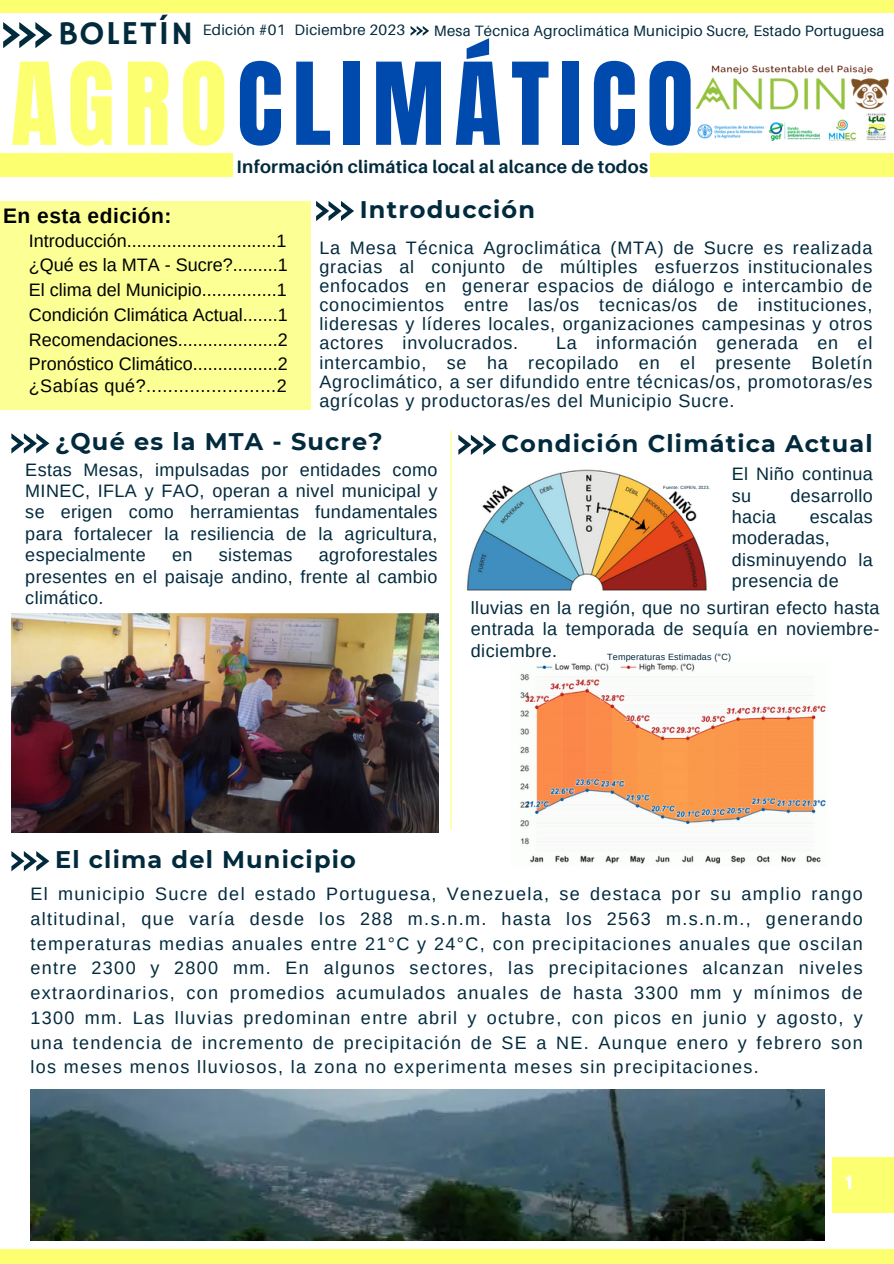
<style>
.page{position:relative;width:894px;height:1264px;background:#fff}
.page>*{position:absolute;margin:0;border:0;box-sizing:border-box;transform-origin:0 0}
.t1{font:96.9px "Anton";letter-spacing:.1em;color:#004aad}
.t2{font:33.3px "Hammersmith One";letter-spacing:.05em;color:#022a3d}
.t3{font:700 24px "Montserrat";letter-spacing:.05em;color:#022a3d}
.t4{font:700 21px "Arimo";letter-spacing:.025em;color:#000}
.t5{font:18px/21.3px "Arimo";letter-spacing:.02em;color:#022a3d;text-align:justify}
.t6{font:18px/24.8px "Arimo";color:#000;text-align:justify}
.t7{font:18px "Arimo";letter-spacing:.045em;color:#022a3d}
.t8{font:700 18px "Aileron";letter-spacing:.015em;color:#022a3d}
.t9{font:18px "Arimo";letter-spacing:.025em;color:#000}
.t10{font:700 16.5px "League Spartan";color:#fff}
.t11{font:15px "Aileron";letter-spacing:.015em;color:#022a3d}
.t12{font:9px "Arimo";letter-spacing:.02em;color:#022a3d}
.t13{font:4.5px "Arimo";letter-spacing:.02em;color:#022a3d}
.s1{color:#fcff70}
</style>
<div class="page">
<div style="left:0;top:153px;width:232px;height:24px;background:#fcff70"></div>
<svg style="left:3px;top:22px;width:49px;height:26px"></svg>
<div style="left:0;top:0;width:893px;height:12px;background:#fcff70"></div>
<div style="left:0;top:1249px;width:893px;height:14px;background:#fcff70"></div>
<svg style="left:410px;top:26px;width:19px;height:10px"></svg>
<div style="left:650px;top:153px;width:243px;height:24px;background:#fcff70"></div>
<div style="left:0;top:201px;width:310px;height:209px;background:#fcff93"></div>
<svg style="left:316px;top:201px;width:38px;height:20px"></svg>
<hr style="left:450px;top:431px;width:1px;height:398px;background:#fcff70">
<svg style="left:11px;top:433px;width:38px;height:20px"></svg>
<svg style="left:11px;top:851px;width:38px;height:20px"></svg>
<svg style="left:458px;top:434px;width:38px;height:21px"></svg>
<div style="left:831px;top:1157px;width:62px;height:55px;background:#fcff70"></div>
<img style="left:467px;top:470px;width:240px;height:120px">
<img style="left:11px;top:613px;width:427px;height:219px">
<img style="left:30px;top:1089px;width:794px;height:151px">
<img style="left:695px;top:65px;width:194px;height:76px">
<img style="left:520px;top:663px;width:306px;height:201px">
<h2 class="t2" style="left:58px;top:14px;width:136px">BOLETÍN</h2>
<p class="t11" style="left:434px;top:21px;width:452px">Mesa Técnica Agroclimática Municipio Sucre, Estado Portuguesa</p>
<h4 class="t11" style="left:203px;top:21px;width:84px">Edición #01</h4>
<h6 class="t11" style="left:294px;top:21px;width:112px">Diciembre 2023</h6>
<p class="t1" style="left:11px;top:34px;width:684px"><span class="s1">AGRO</span>CLIMÁTICO</p>
<h3 class="t4" style="left:3px;top:204px;width:170px">En esta edición:</h3>
<h6 class="t8" style="left:236px;top:155px;width:413px">Información climática local al alcance de todos</h6>
<h3 class="t3" style="left:360px;top:195px;width:177px">Introducción</h3>
<h6 class="t6" style="left:29px;top:228px;width:260px">Introducción..............................1 ¿Qué es la MTA - Sucre?.........1<br>El clima del Municipio...............1<br>Condición Climática Actual.......1<br>Recomendaciones....................2<br>Pronóstico Climático.................2</h6>
<h6 class="t9" style="left:29px;top:375px;width:259px">¿Sabías qué?........................2</h6>
<p class="t3" style="left:55px;top:427px;width:329px">¿Qué es la MTA - Sucre?</p>
<h6 class="t5" style="left:319px;top:238px;width:554px;line-height:19.2px">La Mesa Técnica Agroclimática (MTA) de Sucre es realizada gracias al conjunto de múltiples esfuerzos institucionales enfocados en generar espacios de diálogo e intercambio de conocimientos entre las/os tecnicas/os de instituciones, lideresas y líderes locales, organizaciones campesinas y otros actores involucrados.</h6>
<h6 class="t5" style="left:319px;top:333px;width:554px;line-height:19.2px;text-indent:236px">La información generada en el intercambio, se ha recopilado en el presente Boletín Agroclimático, a ser difundido entre técnicas/os, promotoras/es</h6>
<p class="t7" style="left:319px;top:390px;width:416px">agrícolas y productoras/es del Municipio Sucre.</p>
<h3 class="t3" style="left:501px;top:429px;width:373px">Condición Climática Actual</h3>
<p class="t13" style="left:663px;top:485px;width:48px">Fuente: CIIFEN, 2023.</p>
<p class="t5" style="left:25px;top:459px;width:413px">Estas Mesas, impulsadas por entidades como MINEC, IFLA y FAO, operan a nivel municipal y se erigen como herramientas fundamentales para fortalecer la resiliencia de la agricultura, especialmente</p>
<p class="t5" style="left:731px;top:463px;width:143px">El Niño continua su</p>
<p class="t5" style="left:790px;top:484px;width:84px">desarrollo</p>
<p class="t5" style="left:731px;top:506px;width:143px;text-align:left;text-indent:78px">escalas moderadas, disminuyendo la presencia de</p>
<p class="t5" style="left:731px;top:506px;width:46px">hacia</p>
<p class="t5" style="left:25px;top:544px;width:413px;text-indent:293px">agroforestales presentes en el paisaje andino, frente al cambio climático.</p>
<p class="t5" style="left:172px;top:544px;width:22px">en</p>
<p class="t5" style="left:219px;top:544px;width:75px">sistemas</p>
<h3 class="t5" style="left:471px;top:597px;width:410px">lluvias en la región, que no surtiran efecto hasta entrada la temporada de sequía en noviembre&shy;diciembre.</h3>
<p class="t12" style="left:607px;top:652px;width:125px">Temperaturas Estimadas (°C)</p>
<p class="t3" style="left:55px;top:845px;width:302px">El clima del Municipio</p>
<h6 class="t5" style="left:30px;top:881px;width:833px;line-height:24.8px">El municipio Sucre del estado Portuguesa, Venezuela, se destaca por su amplio rango altitudinal, que varía desde los 288 m.s.n.m. hasta los 2563 m.s.n.m., generando temperaturas medias anuales entre 21°C y 24°C, con precipitaciones anuales que oscilan entre 2300 y 2800 mm. En algunos sectores, las precipitaciones alcanzan niveles extraordinarios, con promedios acumulados anuales de hasta 3300 mm y mínimos de 1300 mm. Las lluvias predominan entre abril y octubre, con picos en junio y agosto, y una tendencia de incremento de precipitación de SE a NE. Aunque enero y febrero son los meses menos lluviosos, la zona no experimenta meses sin precipitaciones.</h6>
<p class="t10" style="left:845px;top:1173px;width:8px">1</p>
</div>
